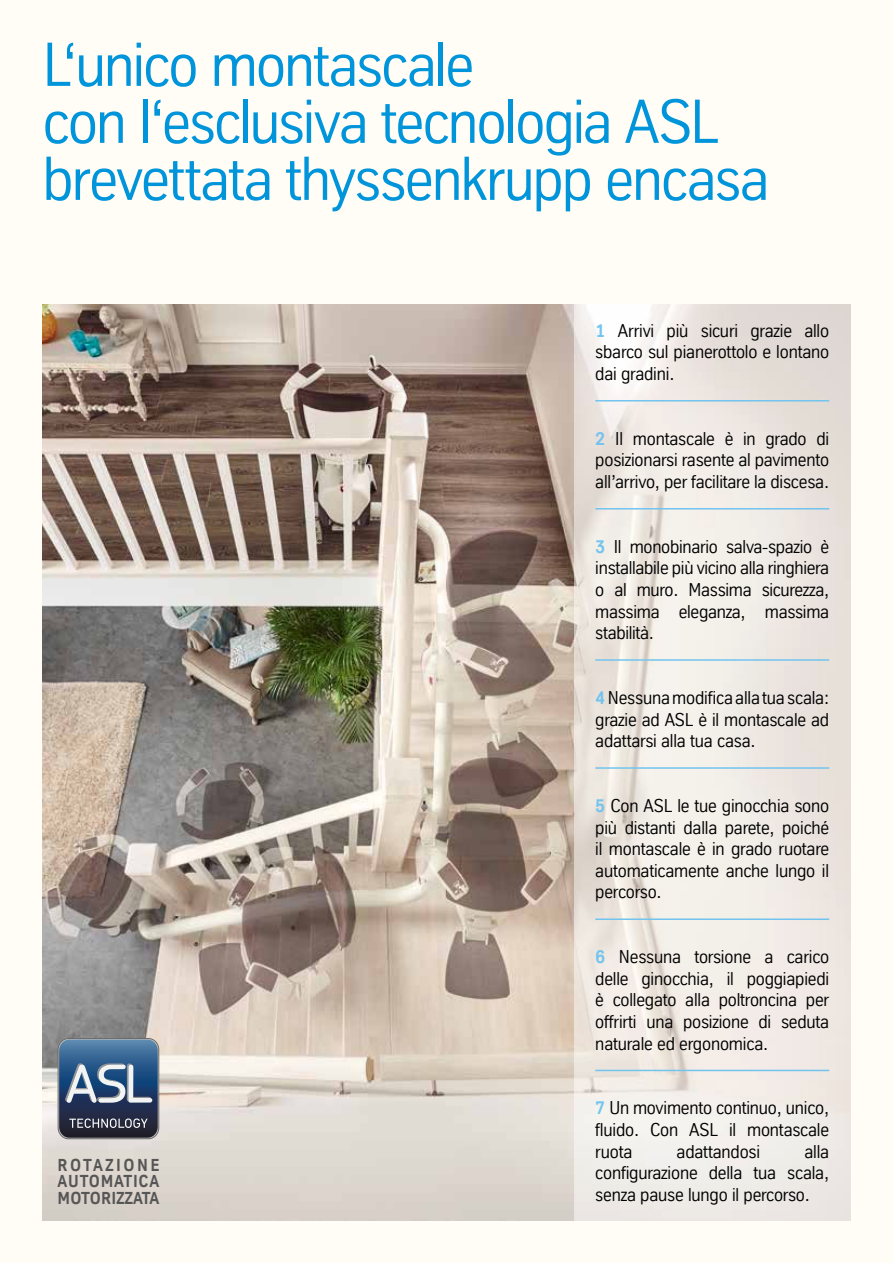
<style>
.page{position:relative;width:893px;height:1263px;background:#fffdf6}
.page>*{position:absolute;margin:0;border:0;box-sizing:border-box;transform-origin:0 0}
.t1{font:60px/57px "TK Type";letter-spacing:-.03em;color:#0095db}
.t2{font:18px/21.6px "TK Type";letter-spacing:-.01em;color:#000;text-align:justify}
.t3{font:700 16.8px/16.8px "TK Type";letter-spacing:.045em;color:#565656;text-align:justify}
.s1{font-weight:700;color:#72c4ef}
</style>
<div class="page">
<img style="left:43px;top:304px;width:531px;height:916px">
<svg style="left:574px;top:304px;width:276px;height:916px;fill:#efeae5"></svg>
<hr style="left:595px;top:400px;width:234px;height:1px;background:#72c4ef">
<hr style="left:595px;top:508px;width:234px;height:1px;background:#72c4ef">
<hr style="left:595px;top:659px;width:234px;height:2px;background:#72c4ef">
<hr style="left:595px;top:767px;width:234px;height:2px;background:#72c4ef">
<hr style="left:595px;top:918px;width:234px;height:2px;background:#72c4ef">
<hr style="left:595px;top:1070px;width:234px;height:1px;background:#72c4ef">
<svg style="left:58px;top:1038px;width:101px;height:101px;background:#4d6381"></svg>
<h1 class="t1" style="left:43px;top:36px;width:728px">L‘unico montascale<br>con l‘esclusiva tecnologia ASL brevettata thyssenkrupp encasa</h1>
<p class="t2" style="left:595px;top:320px;width:235px"><span class="s1">1</span> Arrivi più sicuri grazie allo sbarco sul pianerottolo e lontano dai gradini.</p>
<p class="t2" style="left:595px;top:428px;width:235px"><span class="s1">2</span> Il montascale è in grado di posizionarsi rasente al pavimento all’arrivo, per facilitare la discesa.</p>
<p class="t2" style="left:595px;top:536px;width:235px"><span class="s1">3</span> Il monobinario salva-spazio è installabile più vicino alla ringhiera o al muro. Massima sicurezza, massima eleganza, massima stabilità.</p>
<p class="t2" style="left:595px;top:687px;width:235px"><span class="s1">4</span> Nessuna modifica alla tua scala: grazie ad ASL è il montascale ad adattarsi alla tua casa.</p>
<p class="t2" style="left:595px;top:795px;width:235px"><span class="s1">5</span> Con ASL le tue ginocchia sono più distanti dalla parete, poiché il montascale è in grado ruotare automaticamente anche lungo il percorso.</p>
<p class="t3" style="left:58px;top:1156px;width:103px">ROTAZIONE AUTOMATICA MOTORIZZATA</p>
<p class="t2" style="left:595px;top:946px;width:235px"><span class="s1">6</span> Nessuna torsione a carico delle ginocchia, il poggiapiedi è collegato alla poltroncina per offrirti una posizione di seduta naturale ed ergonomica.</p>
<p class="t2" style="left:595px;top:1097px;width:235px"><span class="s1">7</span> Un movimento continuo, unico, fluido. Con ASL il montascale ruota</p>
<p class="t2" style="left:595px;top:1140px;width:235px;text-indent:209px">alla configurazione della tua scala, senza pause lungo il percorso.</p>
<p class="t2" style="left:677px;top:1140px;width:85px">adattandosi</p>
</div>
